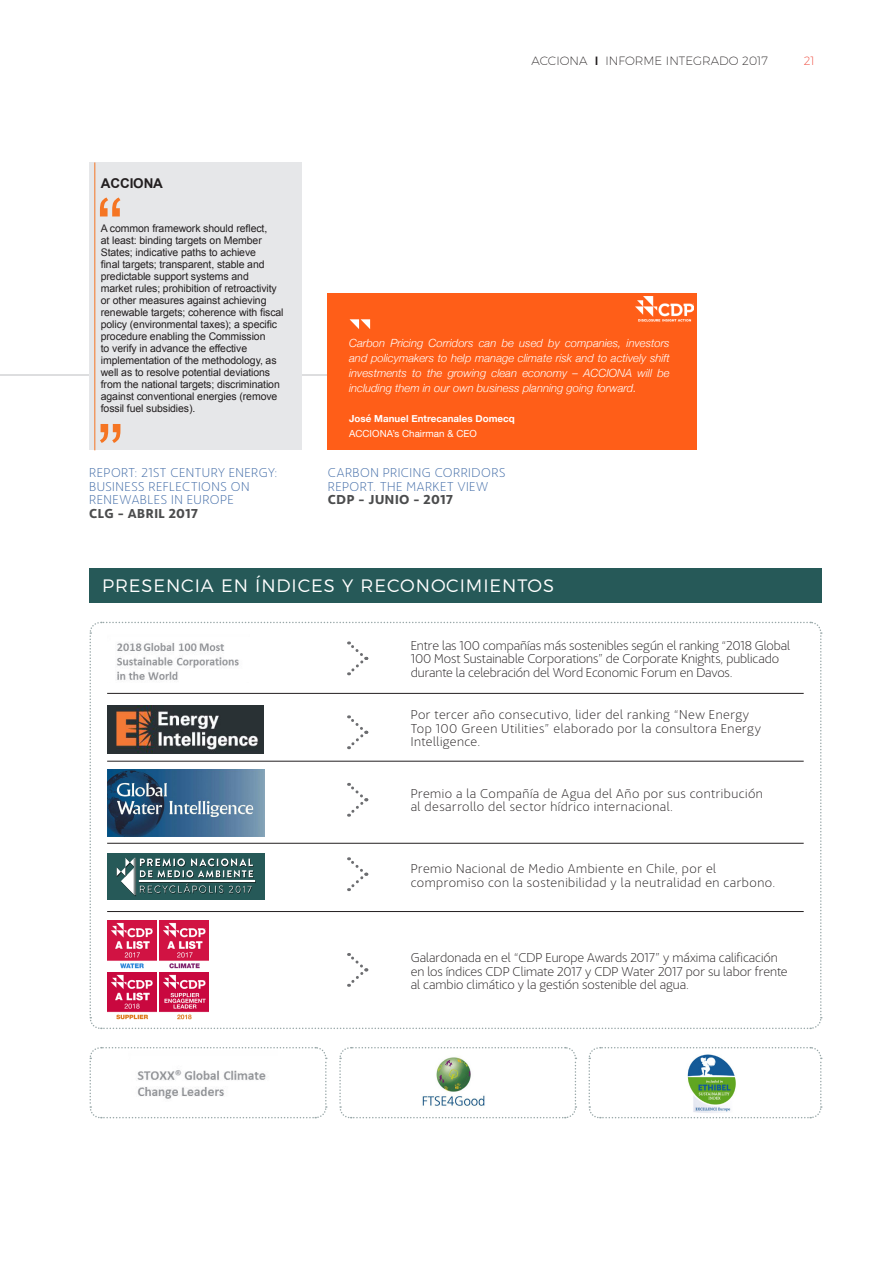
<style>
.page{position:relative;width:893px;height:1263px;background:#fff}
.page>*{position:absolute;margin:0;border:0;box-sizing:border-box;transform-origin:0 0}
._03_SUBTITULO{font:300 18px "Montserrat";letter-spacing:.05em;color:#fff}
.Cifra_grande{font:300 13.5px/13.5px "Acciona";letter-spacing:.005em;color:#231f20}
.Cifra_grande-2{font:300 13.5px/13.5px "Acciona";letter-spacing:.035em;color:#231f20}
.textito_de_cifra_de{font:300 13.5px/13.5px "Acciona";letter-spacing:.04em;color:#436da8}
._02_TEXTO_GENERAL{font:700 13.5px "Arial";letter-spacing:-.01em;color:#231f20}
.t1{font:200 12px "Montserrat";color:#231f20}
.t2{font:200 12px "Montserrat";color:#ee4234}
._02_TEXTO_GENERAL-2{font:italic 300 11.25px/15px "Helvetica Neue";color:#fff;text-align:justify}
._02_TEXTO_GENERAL-3{font:10.5px/12px "Arial";letter-spacing:-.01em;color:#231f20}
._02_TEXTO_GENERAL-4{font:700 9.75px "Helvetica Neue";letter-spacing:.005em;color:#fff}
._02_TEXTO_GENERAL-5{font:9.75px "Helvetica Neue";letter-spacing:.005em;color:#fff}
.s1{font-weight:500}
.s2{font-weight:700;color:#4b4c4d}
</style>
<div class="page">
<hr style="left:0;top:375px;width:589px;height:1px;background:#bcbdc0">
<svg style="left:89px;top:1047px;width:238px;height:72px"></svg>
<svg style="left:339px;top:1047px;width:238px;height:72px"></svg>
<svg style="left:588px;top:1047px;width:234px;height:72px"></svg>
<svg style="left:89px;top:621px;width:733px;height:409px"></svg>
<div style="left:89px;top:568px;width:732px;height:34px;background:#265958"></div>
<img style="left:416px;top:1053px;width:73px;height:57px">
<img style="left:107px;top:972px;width:49px;height:49px">
<img style="left:159px;top:921px;width:50px;height:49px">
<img style="left:107px;top:921px;width:49px;height:49px">
<img style="left:160px;top:972px;width:49px;height:49px">
<img style="left:107px;top:705px;width:156px;height:48px">
<img style="left:108px;top:634px;width:141px;height:48px">
<div style="left:107px;top:853px;width:157px;height:46px;background:#265958"></div>
<img style="left:116px;top:857px;width:140px;height:39px">
<img style="left:129px;top:1051px;width:148px;height:56px">
<img style="left:684px;top:1051px;width:54px;height:64px">
<img style="left:107px;top:769px;width:158px;height:67px">
<div style="left:89px;top:162px;width:213px;height:288px;background:#e6e7e9"></div>
<svg style="left:100px;top:197px;width:20px;height:19px"></svg>
<svg style="left:100px;top:424px;width:20px;height:19px"></svg>
<hr style="left:94px;top:162px;width:1px;height:288px;background:#f57523">
<div style="left:327px;top:293px;width:369px;height:157px;background:#ff5e18"></div>
<img style="left:635px;top:297px;width:58px;height:24px">
<svg style="left:350px;top:319px;width:20px;height:10px"></svg>
<p class="_02_TEXTO_GENERAL" style="left:101px;top:175px;width:64px">ACCIONA</p>
<p class="_02_TEXTO_GENERAL-3" style="left:101px;top:222px;width:184px">A common framework should reflect,<br>at least: binding targets on Member States; indicative paths to achieve<br>final targets; transparent, stable and predictable support systems and<br>market rules; prohibition of retroactivity or other measures against achieving renewable targets; coherence with fiscal policy (environmental taxes); a specific procedure enabling the Commission<br>to verify in advance the effective implementation of the methodology, as well as to resolve potential deviations from the national targets; discrimination against conventional energies (remove fossil fuel subsidies).</p>
<p class="t1" style="left:532px;top:52px;width:238px">ACCIONA <span class="s1">I</span> INFORME INTEGRADO 2017</p>
<p class="t2" style="left:804px;top:52px;width:13px">21</p>
<p class="_02_TEXTO_GENERAL-2" style="left:349px;top:334px;width:322px">Carbon Pricing Corridors can be used by companies, investors and policymakers to help manage climate risk and to actively shift investments to the growing clean economy – ACCIONA will be including them in our own business planning going forward.</p>
<p class="_02_TEXTO_GENERAL-4" style="left:349px;top:410px;width:167px">José Manuel Entrecanales Domecq</p>
<p class="_02_TEXTO_GENERAL-5" style="left:349px;top:426px;width:129px">ACCIONA’s Chairman &amp; CEO</p>
<p class="textito_de_cifra_de" style="left:89px;top:465px;width:190px">REPORT: 21ST CENTURY ENERGY:<br>BUSINESS REFLECTIONS ON<br>RENEWABLES IN EUROPE<br><span class="s2">CLG - ABRIL 2017</span></p>
<p class="textito_de_cifra_de" style="left:328px;top:465px;width:179px">CARBON PRICING CORRIDORS<br>REPORT. THE MARKET VIEW<br><span class="s2">CDP - JUNIO - 2017</span></p>
<p class="_03_SUBTITULO" style="left:102px;top:572px;width:453px">PRESENCIA EN ÍNDICES Y RECONOCIMIENTOS</p>
<p class="Cifra_grande" style="left:411px;top:637px;width:381px">Entre las 100 compañías más sostenibles según el ranking “2018 Global<br>100 Most Sustainable Corporations” de Corporate Knights, publicado durante la celebración del Word Economic Forum en Davos.</p>
<p class="Cifra_grande-2" style="left:411px;top:707px;width:352px">Por tercer año consecutivo, lider del ranking “New Energy<br>Top 100 Green Utilities” elaborado por la consultora Energy<br>Intelligence.</p>
<p class="Cifra_grande-2" style="left:411px;top:785px;width:354px">Premio a la Compañía de Agua del Año por sus contribución al desarrollo del sector hídrico internacional.</p>
<p class="Cifra_grande-2" style="left:411px;top:861px;width:366px">Premio Nacional de Medio Ambiente en Chile, por el compromiso con la sostenibilidad y la neutralidad en carbono.</p>
<p class="Cifra_grande" style="left:411px;top:950px;width:378px">Galardonada en el “CDP Europe Awards 2017” y máxima calificación en los índices CDP Climate 2017 y CDP Water 2017 por su labor frente al cambio climático y la gestión sostenible del agua.</p>
</div>
